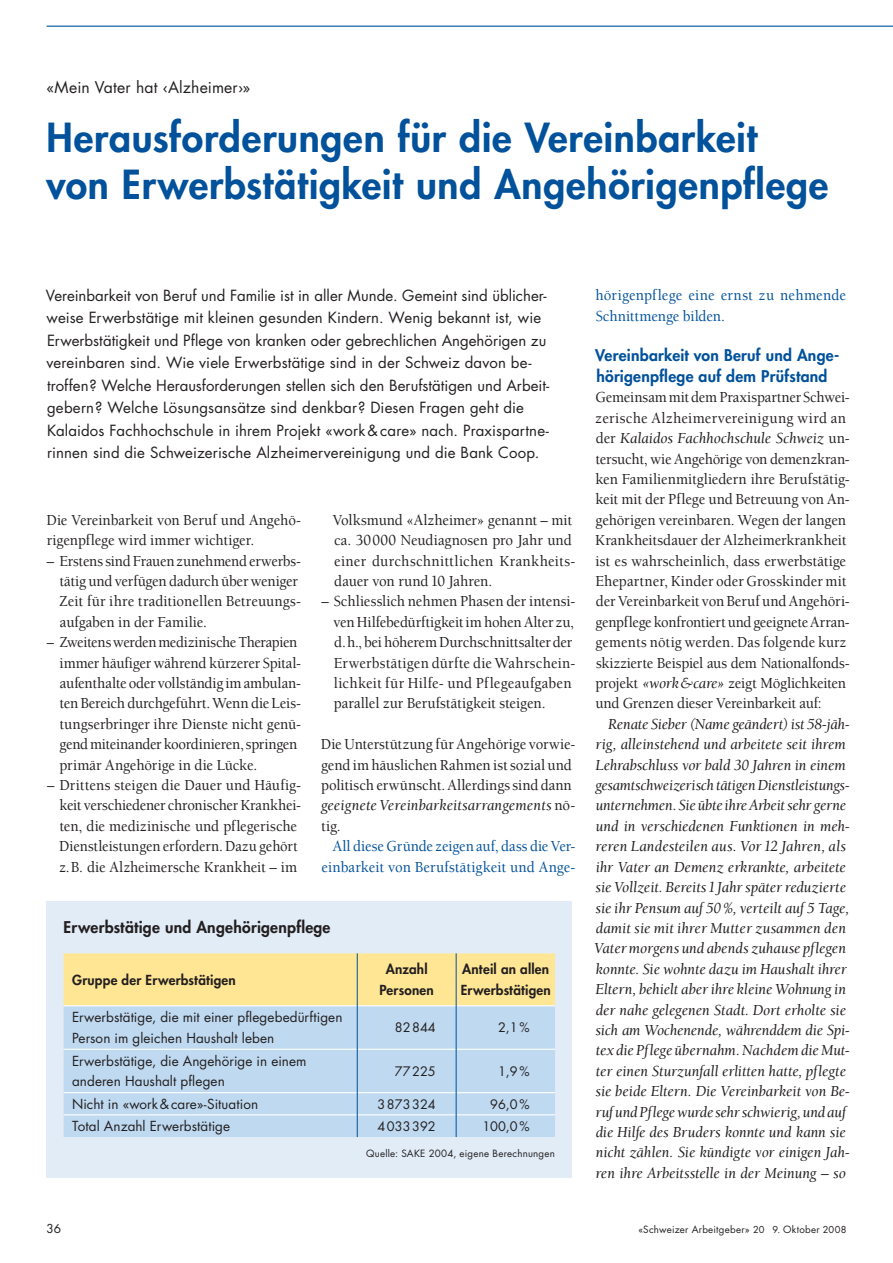
<style>
.page{position:relative;width:893px;height:1263px;background:#fff}
.page>*{position:absolute;margin:0;border:0;box-sizing:border-box;transform-origin:0 0}
.t1{font:800 39px/46.5px "Futura Std";letter-spacing:.015em;color:#01519b}
.t2{font:500 15.75px/20.4px "Berkeley Std";letter-spacing:-.005em;color:#231f20;scale:.94 1}
.t3{font:italic 15.75px/20.4px "Berkeley Std";letter-spacing:-.01em;color:#231f20}
.t4{font:500 15.75px/20.4px "Berkeley Std";letter-spacing:-.005em;color:#231f20;scale:.93 1}
.t5{font:500 15.75px/20.4px "Berkeley Std";letter-spacing:.005em;color:#01519b;text-align:right;scale:.94 1}
.t6{font:800 15.75px/20.4px "Futura Std";letter-spacing:.015em;color:#01519b}
.t7{font:800 15.75px "Futura Std";letter-spacing:.015em;color:#231f20}
.t8{font:15.75px "Futura Std";letter-spacing:.01em;color:#231f20}
.t9{font:15px/22.5px "Futura Std";letter-spacing:.005em;color:#231f20}
.t10{font:13.5px/20.4px "Futura Std";letter-spacing:.005em;color:#231f20}
.t11{font:800 13.5px/20.4px "Futura Std";letter-spacing:.015em;color:#231f20;text-align:center}
.t12{font:12.75px "Futura Std";color:#231f20}
.t13{font:12px "Futura Std";color:#231f20}
.t14{font:9.75px "Futura Std";letter-spacing:.025em;color:#231f20}
.s1{font-weight:400;font-style:italic}
.s2{font-size:9.3px}
</style>
<div class="page">
<hr style="left:47px;top:26px;width:845px;height:1px;background:#01519b">
<div style="left:47px;top:902px;width:525px;height:276px;background:#e1ecf7"></div>
<div style="left:64px;top:953px;width:491px;height:52px;background:#ffe694"></div>
<div style="left:64px;top:1006px;width:491px;height:131px;background:#bed9f0"></div>
<hr style="left:64px;top:1005px;width:293px;height:1px;background:#fff">
<hr style="left:357px;top:1005px;width:99px;height:1px;background:#fff">
<hr style="left:456px;top:1005px;width:99px;height:1px;background:#fff">
<hr style="left:64px;top:1049px;width:293px;height:1px;background:#fff">
<hr style="left:357px;top:1049px;width:99px;height:1px;background:#fff">
<hr style="left:456px;top:1049px;width:99px;height:1px;background:#fff">
<hr style="left:64px;top:1092px;width:293px;height:1px;background:#fff">
<hr style="left:357px;top:1092px;width:99px;height:1px;background:#fff">
<hr style="left:456px;top:1092px;width:99px;height:1px;background:#fff">
<hr style="left:64px;top:1114px;width:293px;height:1px;background:#fff">
<hr style="left:357px;top:1114px;width:99px;height:1px;background:#fff">
<hr style="left:456px;top:1114px;width:99px;height:1px;background:#fff">
<hr style="left:357px;top:953px;width:1px;height:53px;background:#01519b">
<hr style="left:357px;top:1006px;width:1px;height:43px;background:#01519b">
<hr style="left:357px;top:1049px;width:1px;height:44px;background:#01519b">
<svg style="left:357px;top:1093px;width:1px;height:44px"></svg>
<hr style="left:456px;top:953px;width:1px;height:53px;background:#01519b">
<hr style="left:456px;top:1006px;width:1px;height:43px;background:#01519b">
<hr style="left:456px;top:1049px;width:1px;height:44px;background:#01519b">
<svg style="left:456px;top:1093px;width:1px;height:44px"></svg>
<p class="t8" style="left:47px;top:80px;width:205px">«Mein Vater hat ‹Alzheimer›»</p>
<h1 class="t1" style="left:47px;top:118px;width:783px">Herausforderungen für die Vereinbarkeit von Erwerbstätigkeit und Angehörigenpflege</h1>
<p class="t9" style="left:46px;top:285px;width:505px">Vereinbarkeit von Beruf und Familie ist in aller Munde. Gemeint sind üblicher&shy;weise Erwerbstätige mit kleinen gesunden Kindern. Wenig bekannt ist, wie Erwerbstätigkeit und Pflege von kranken oder gebrechlichen Angehörigen zu vereinbaren sind. Wie viele Erwerbstätige sind in der Schweiz davon be&shy;troffen? Welche Herausforderungen stellen sich den Berufstätigen und Arbeit&shy;gebern? Welche Lösungsansätze sind denkbar? Diesen Fragen geht die Kalaidos Fachhochschule in ihrem Projekt «work &amp; care» nach. Praxispartne&shy;rinnen sind die Schweizerische Alzheimervereinigung und die Bank Coop.</p>
<p class="t2" style="left:47px;top:511px;width:272px">Die Vereinbarkeit von Beruf und Angehö&shy;rigenpflege wird immer wichtiger.</p>
<p class="t4" style="left:59px;top:552px;width:262px;text-indent:-12px">– Erstens sind Frauen zunehmend erwerbs&shy;tätig und verfügen dadurch über weniger Zeit für ihre traditionellen Betreuungs&shy;aufgaben in der Familie.</p>
<p class="t4" style="left:59px;top:633px;width:261px;text-indent:-13px">– Zweitens werden medizinische Therapien immer häufiger während kürzerer Spital&shy;aufenthalte oder vollständig im ambulan&shy;ten Bereich durchgeführt. Wenn die Leis&shy;tungserbringer ihre Dienste nicht genü&shy;gend miteinander koordinieren, springen primär Angehörige in die Lücke.</p>
<p class="t2" style="left:59px;top:776px;width:259px;text-indent:-12px">– Drittens steigen die Dauer und Häufig&shy;keit verschiedener chronischer Krankhei&shy;ten, die medizinische und pflegerische Dienstleistungen erfordern. Dazu gehört z. B. die Alzheimersche Krankheit – im</p>
<p class="t2" style="left:333px;top:511px;width:260px">Volksmund «Alzheimer» genannt – mit ca. 30 000 Neudiagnosen pro Jahr und einer durchschnittlichen Krankheits&shy;dauer von rund 10 Jahren.</p>
<p class="t2" style="left:333px;top:592px;width:259px;text-indent:-12px">– Schliesslich nehmen Phasen der intensi&shy;ven Hilfebedürftigkeit im hohen Alter zu, d. h., bei höherem Durchschnittsalter der Erwerbstätigen dürfte die Wahrschein&shy;lichkeit für Hilfe- und Pflegeaufgaben parallel zur Berufstätigkeit steigen.</p>
<p class="t2" style="left:321px;top:735px;width:272px">Die Unterstützung für Angehörige vorwie&shy;gend im häuslichen Rahmen ist sozial und politisch erwünscht. Allerdings sind dann <span class="s1">geeignete Vereinbarkeitsarrangements</span> nö&shy;tig.</p>
<p class="t5" style="left:321px;top:837px;width:272px">All diese Gründe zeigen auf, dass die Ver&shy;einbarkeit von Berufstätigkeit und Ange-</p>
<p class="t7" style="left:64px;top:920px;width:268px">Erwerbstätige und Angehörigenpflege</p>
<p class="t11" style="left:72px;top:971px;width:165px">Gruppe der Erwerbstätigen</p>
<p class="t11" style="left:379px;top:960px;width:56px">Anzahl<br>Personen</p>
<p class="t11" style="left:460px;top:960px;width:92px;text-align:left">Anteil an allen<br>Erwerbstätigen</p>
<p class="t10" style="left:72px;top:1008px;width:272px">Erwerbstätige, die mit einer pflegebedürftigen<br>Person im gleichen Haushalt leben</p>
<p class="t12" style="left:395px;top:1022px;width:42px">82 844</p>
<p class="t12" style="left:498px;top:1022px;width:33px">2,1 %</p>
<p class="t10" style="left:72px;top:1052px;width:236px">Erwerbstätige, die Angehörige in einem anderen Haushalt pflegen</p>
<p class="t12" style="left:395px;top:1065px;width:42px">77 225</p>
<p class="t12" style="left:498px;top:1065px;width:33px">1,9 %</p>
<p class="t10" style="left:72px;top:1095px;width:187px">Nicht in «work &amp; care»-Situation</p>
<p class="t12" style="left:377px;top:1098px;width:60px">3 873 324</p>
<p class="t12" style="left:490px;top:1098px;width:41px">96,0 %</p>
<p class="t10" style="left:72px;top:1117px;width:159px">Total Anzahl Erwerbstätige</p>
<p class="t12" style="left:377px;top:1120px;width:60px">4 033 392</p>
<p class="t12" style="left:482px;top:1120px;width:49px">100,0 %</p>
<p class="t14" style="left:366px;top:1149px;width:190px">Quelle: SAKE 2004, eigene Berechnungen</p>
<p class="t5" style="left:595px;top:286px;width:268px;text-align:left">hörigenpflege eine ernst zu nehmende<br>Schnittmenge bilden.</p>
<p class="t6" style="left:595px;top:347px;width:246px">Vereinbarkeit von Beruf und An ge&shy;hörigenpflege auf dem Prüfstand</p>
<p class="t2" style="left:595px;top:388px;width:272px">Gemeinsam mit dem Praxispartner Schwei&shy;zerische Alzheimervereinigung wird an der <span class="s1">Kalaidos Fachhochschule Schweiz</span> un&shy;tersucht, wie Angehörige von demenzkran&shy;ken Familienmitgliedern ihre Berufstätig&shy;keit mit der Pflege und Betreuung von An&shy;gehörigen vereinbaren. Wegen der langen Krankheitsdauer der Alzheimerkrankheit ist es wahrscheinlich, dass erwerbstätige Ehepartner, Kinder oder Grosskinder mit der Vereinbarkeit von Beruf und Angehöri&shy;genpflege konfrontiert und geeignete Arran&shy;gements nötig werden. Das folgende kurz skizzierte Beispiel aus dem Nationalfonds&shy;projekt <span class="s1">«work &amp; care»</span> zeigt Möglichkei ten und Grenzen dieser Vereinbarkeit auf:</p>
<p class="t3" style="left:594px;top:715px;width:257px;text-indent:14px">Renate Sieber (Name geändert) ist 58-jäh&shy;rig, alleinstehend und arbeitete seit ihrem Lehrabschluss vor bald 30 Jahren in einem gesamtschweizerisch tätigen Dienstleistungs&shy;unternehmen. Sie übte ihre Arbeit sehr gerne und in verschiedenen Funktionen in meh&shy;reren Landesteilen aus. Vor 12 Jahren, als ihr Vater an Demenz erkrankte, arbeitete sie Vollzeit. Bereits 1 Jahr später reduzierte sie ihr Pensum auf 50 %, verteilt auf 5 Tage, damit sie mit ihrer Mutter zusammen den Vater morgens und abends zuhause pflegen konnte. Sie wohnte dazu im Haushalt ihrer Eltern, behielt aber ihre kleine Wohnung in der nahe gelegenen Stadt. Dort erholte sie sich am Wochenende, währenddem die Spi&shy;tex die Pflege übernahm. Nachdem die Mut&shy;ter einen Sturzunfall erlitten hatte, pflegte sie beide Eltern. Die Vereinbarkeit von Be&shy;ruf und Pflege wurde sehr schwierig, und auf die Hilfe des Bruders konnte und kann sie nicht zählen. Sie kündigte vor einigen Jah&shy;ren ihre Arbeitsstelle in der Meinung – so</p>
<p class="t13" style="left:47px;top:1223px;width:16px">36</p>
<p class="t14" style="left:638px;top:1225px;width:209px">«Schweizer Arbeitgeber» <span class="s2">20 9.</span> Oktober <span class="s2">2008</span></p>
</div>
